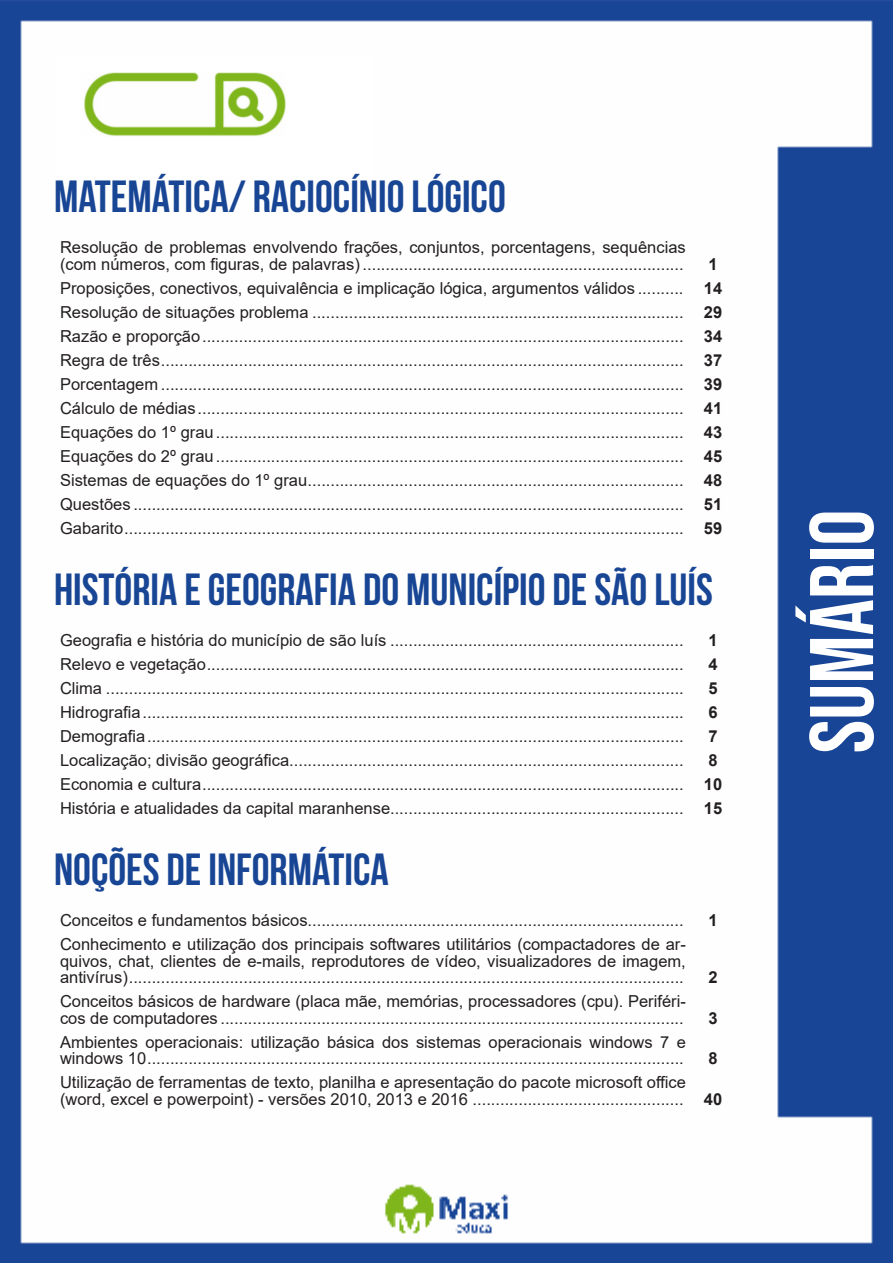
<style>
.page{position:relative;width:893px;height:1263px;background:#fff}
.page>*{position:absolute;margin:0;border:0;box-sizing:border-box;transform-origin:0 0}
.t1{font:90px "Bebas Neue";color:#fff}
.t2{font:700 45px "Bebas Neue";color:#184695}
.ALTERNATIVAS{font:16.5px/16.5px "Arial";color:#231f20}
.INDICE{font:700 16.5px "Arial";color:#231f20}
.TITULO_DE_LEI{font:700 16.5px "Arial";color:#231f20}
</style>
<div class="page">
<img style="left:0;top:0;width:893px;height:1263px">
<div style="left:55px;top:55px;width:317px;height:121px;background:#fff"></div>
<img style="left:84px;top:72px;width:201px;height:64px">
<p class="t2" style="left:54px;top:172px;width:453px">MATEMÁTICA/ RACIOCÍNIO LÓGICO</p>
<p class="ALTERNATIVAS" style="left:60px;top:239px;width:627px">Resolução de problemas envolvendo frações, conjuntos, porcentagens, sequências (com números, com figuras, de palavras) ......................................................................</p>
<p class="INDICE" style="left:708px;top:252px;width:11px">1</p>
<p class="ALTERNATIVAS" style="left:60px;top:280px;width:625px">Proposições, conectivos, equivalência e implicação lógica, argumentos válidos ..........</p>
<p class="INDICE" style="left:704px;top:276px;width:20px">14</p>
<p class="ALTERNATIVAS" style="left:60px;top:304px;width:625px">Resolução de situações problema .................................................................................</p>
<p class="INDICE" style="left:704px;top:300px;width:20px">29</p>
<p class="ALTERNATIVAS" style="left:60px;top:328px;width:625px">Razão e proporção.........................................................................................................</p>
<p class="INDICE" style="left:704px;top:324px;width:20px">34</p>
<p class="ALTERNATIVAS" style="left:60px;top:352px;width:625px">Regra de três..................................................................................................................</p>
<p class="TITULO_DE_LEI" style="left:704px;top:348px;width:20px">37</p>
<p class="ALTERNATIVAS" style="left:60px;top:376px;width:625px">Porcentagem ..................................................................................................................</p>
<p class="INDICE" style="left:704px;top:372px;width:20px">39</p>
<p class="ALTERNATIVAS" style="left:60px;top:400px;width:625px">Cálculo de médias..........................................................................................................</p>
<p class="INDICE" style="left:704px;top:397px;width:20px">41</p>
<p class="ALTERNATIVAS" style="left:60px;top:424px;width:625px">Equações do 1º grau......................................................................................................</p>
<p class="INDICE" style="left:704px;top:421px;width:20px">43</p>
<p class="ALTERNATIVAS" style="left:60px;top:448px;width:625px">Equações do 2º grau......................................................................................................</p>
<p class="INDICE" style="left:704px;top:445px;width:20px">45</p>
<p class="ALTERNATIVAS" style="left:60px;top:472px;width:625px">Sistemas de equações do 1º grau..................................................................................</p>
<p class="INDICE" style="left:704px;top:469px;width:20px">48</p>
<p class="ALTERNATIVAS" style="left:60px;top:496px;width:625px">Questões ........................................................................................................................</p>
<p class="INDICE" style="left:704px;top:493px;width:20px">51</p>
<p class="ALTERNATIVAS" style="left:60px;top:520px;width:625px">Gabarito..........................................................................................................................</p>
<p class="INDICE" style="left:704px;top:517px;width:20px">59</p>
<p class="t2" style="left:54px;top:565px;width:660px">HISTÓRIA E GEOGRAFIA DO MUNICÍPIO DE SÃO LUÍS</p>
<p class="ALTERNATIVAS" style="left:60px;top:632px;width:625px">Geografia e história do município de são luís ................................................................</p>
<p class="INDICE" style="left:708px;top:629px;width:11px">1</p>
<p class="ALTERNATIVAS" style="left:60px;top:656px;width:625px">Relevo e vegetação........................................................................................................</p>
<p class="TITULO_DE_LEI" style="left:708px;top:653px;width:11px">4</p>
<p class="ALTERNATIVAS" style="left:60px;top:680px;width:625px">Clima ..............................................................................................................................</p>
<p class="INDICE" style="left:708px;top:677px;width:11px">5</p>
<p class="ALTERNATIVAS" style="left:60px;top:704px;width:625px">Hidrografia......................................................................................................................</p>
<p class="INDICE" style="left:708px;top:701px;width:11px">6</p>
<p class="ALTERNATIVAS" style="left:60px;top:728px;width:625px">Demografia.....................................................................................................................</p>
<p class="INDICE" style="left:708px;top:725px;width:11px">7</p>
<p class="ALTERNATIVAS" style="left:60px;top:752px;width:625px">Localização; divisão geográfica......................................................................................</p>
<p class="INDICE" style="left:708px;top:749px;width:11px">8</p>
<p class="ALTERNATIVAS" style="left:60px;top:776px;width:625px">Economia e cultura.........................................................................................................</p>
<p class="INDICE" style="left:704px;top:773px;width:20px">10</p>
<p class="ALTERNATIVAS" style="left:60px;top:800px;width:625px">História e atualidades da capital maranhense................................................................</p>
<p class="INDICE" style="left:704px;top:797px;width:20px">15</p>
<p class="t2" style="left:54px;top:845px;width:336px">NOÇÕES DE INFORMÁTICA</p>
<p class="ALTERNATIVAS" style="left:60px;top:912px;width:625px">Conceitos e fundamentos básicos..................................................................................</p>
<p class="INDICE" style="left:708px;top:909px;width:11px">1</p>
<p class="ALTERNATIVAS" style="left:60px;top:936px;width:627px;text-align:justify">Conhecimento e utilização dos principais softwares utilitários (compactadores de ar&shy;quivos, chat, clientes de e-mails, reprodutores de vídeo, visualizadores de imagem, antivírus).........................................................................................................................</p>
<p class="INDICE" style="left:708px;top:966px;width:11px">2</p>
<p class="ALTERNATIVAS" style="left:60px;top:993px;width:627px">Conceitos básicos de hardware (placa mãe, memórias, processadores (cpu). Periféri&shy;cos de computadores .....................................................................................................</p>
<p class="ALTERNATIVAS" style="left:60px;top:1034px;width:627px">Ambientes operacionais: utilização básica dos sistemas operacionais windows 7 e windows 10.....................................................................................................................</p>
<p class="ALTERNATIVAS" style="left:60px;top:1074px;width:627px">Utilização de ferramentas de texto, planilha e apresentação do pacote microsoft office (word, excel e powerpoint) - versões 2010, 2013 e 2016 ..............................................</p>
<p class="INDICE" style="left:708px;top:1006px;width:11px">3</p>
<p class="INDICE" style="left:708px;top:1047px;width:11px">8</p>
<p class="TITULO_DE_LEI" style="left:704px;top:1087px;width:20px">40</p>
<h1 class="t1" style="left:791px;top:753px;width:245px;rotate:-90deg">sumário</h1>
</div>
